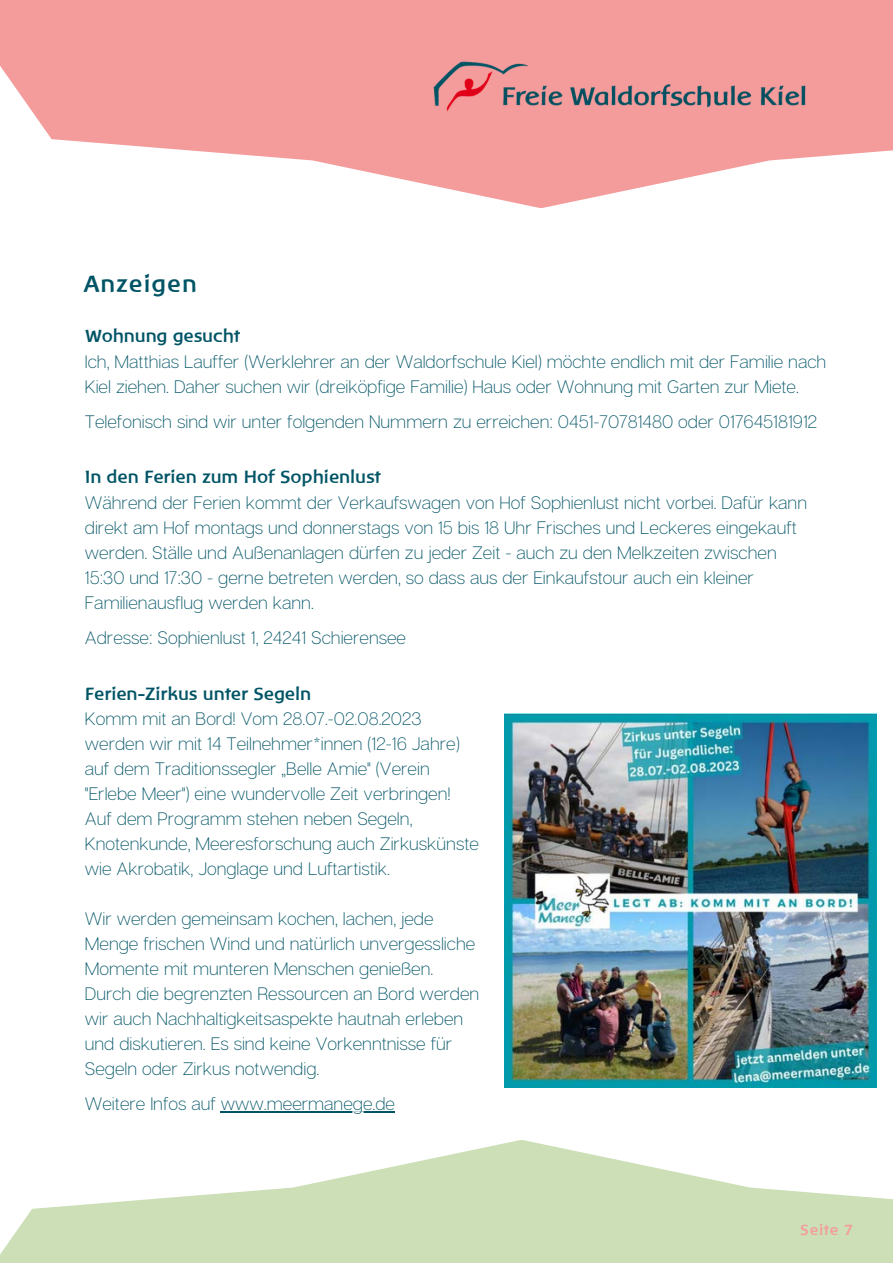
<style>
.page{position:relative;width:893px;height:1264px;background:#fff}
.page>*{position:absolute;margin:0;border:0;box-sizing:border-box;transform-origin:0 0}
.t1{font:700 24px "Baar Philos";letter-spacing:.05em;color:#005465}
.t2{font:200 18px/25px "Articulat CF";color:#005465}
.t3{font:700 18px "Baar Philos";color:#005465}
.t4{font:700 15px "Baar Philos";letter-spacing:.05em;color:#f49b9b}
</style>
<div class="page">
<svg style="left:0;top:0;width:892px;height:208px;fill:#f49b9b"></svg>
<img style="left:419px;top:50px;width:400px;height:78px">
<svg style="left:0;top:1140px;width:892px;height:122px;fill:#ccdfb6"></svg>
<img style="left:504px;top:713px;width:372px;height:374px">
<hr style="left:221px;top:1111px;width:174px;height:1px;background:#005465">
<p class="t1" style="left:83px;top:270px;width:115px">Anzeigen</p>
<p class="t3" style="left:85px;top:325px;width:157px">Wohnung gesucht</p>
<p class="t2" style="left:85px;top:348px;width:743px">Ich, Matthias Lauffer (Werklehrer an der Waldorfschule Kiel) möchte endlich mit der Familie nach<br>Kiel ziehen. Daher suchen wir (dreiköpfige Familie) Haus oder Wohnung mit Garten zur Miete.</p>
<p class="t2" style="left:85px;top:408px;width:734px">Telefonisch sind wir unter folgenden Nummern zu erreichen: 0451-70781480 oder 017645181912</p>
<p class="t3" style="left:85px;top:467px;width:297px">In den Ferien zum Hof Sophienlust</p>
<p class="t2" style="left:85px;top:489px;width:723px">Während der Ferien kommt der Verkaufswagen von Hof Sophienlust nicht vorbei. Dafür kann direkt am Hof montags und donnerstags von 15 bis 18 Uhr Frisches und Leckeres eingekauft werden. Ställe und Außenanlagen dürfen zu jeder Zeit - auch zu den Melkzeiten zwischen 15:30 und 17:30 - gerne betreten werden, so dass aus der Einkaufstour auch ein kleiner Familienausflug werden kann.</p>
<p class="t2" style="left:85px;top:624px;width:323px">Adresse: Sophienlust 1, 24241 Schierensee</p>
<p class="t3" style="left:85px;top:683px;width:227px">Ferien-Zirkus unter Segeln</p>
<p class="t2" style="left:85px;top:706px;width:395px">Komm mit an Bord! Vom 28.07.-02.08.2023 werden wir mit 14 Teilnehmer*innen (12-16 Jahre) auf dem Traditionssegler „Belle Amie" (Verein "Erlebe Meer") eine wundervolle Zeit verbringen!<br>Auf dem Programm stehen neben Segeln, Knotenkunde, Meeresforschung auch Zirkuskünste wie Akrobatik, Jonglage und Luftartistik.</p>
<p class="t2" style="left:85px;top:906px;width:396px">Wir werden gemeinsam kochen, lachen, jede Menge frischen Wind und natürlich unvergessliche Momente mit munteren Menschen genießen.<br>Durch die begrenzten Ressourcen an Bord werden wir auch Nachhaltigkeitsaspekte hautnah erleben und diskutieren. Es sind keine Vorkenntnisse für Segeln oder Zirkus notwendig.</p>
<p class="t2" style="left:85px;top:1090px;width:311px">Weitere Infos auf www.meermanege.de</p>
<p class="t4" style="left:800px;top:1221px;width:54px">Seite 7</p>
</div>
